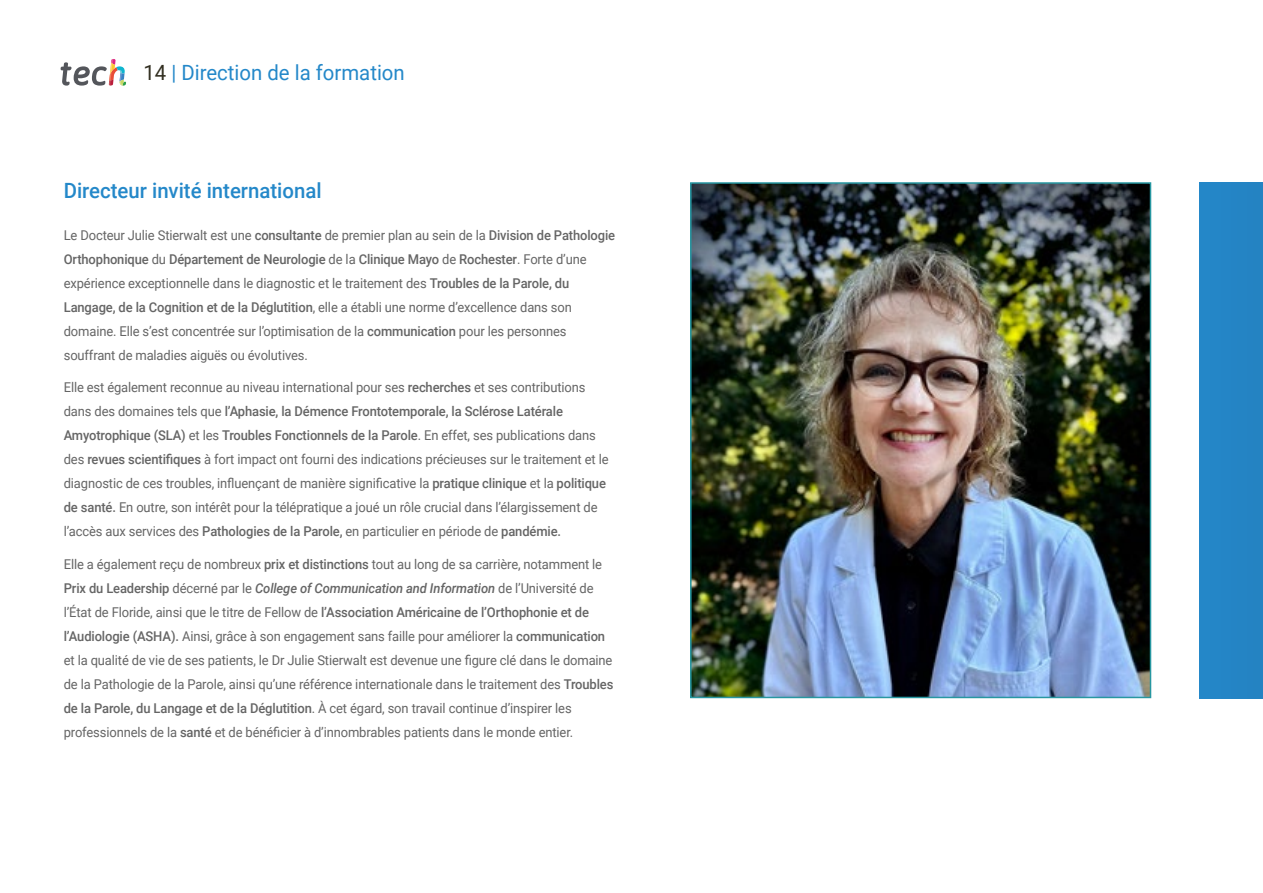
<style>
.page{position:relative;width:1263px;height:893px;background:#fff}
.page>*{position:absolute;margin:0;border:0;box-sizing:border-box;transform-origin:0 0}
.t1{font:500 21px "Roboto";color:#2488c9}
.t2{font:21px "Roboto";color:#2488c9}
.t3{font:13.5px/24px "Roboto";letter-spacing:-.01em;color:#656565;scale:.96 1}
.s1{color:#312e20}
.s2{font-weight:500}
.s3{font-weight:500;font-style:italic}
</style>
<div class="page">
<img style="left:693px;top:185px;width:455px;height:510px">
<div style="left:690px;top:182px;width:461px;height:516px;border:2px solid #2797a1"></div>
<svg style="left:61px;top:59px;width:65px;height:27px"></svg>
<div style="left:1199px;top:182px;width:64px;height:516px;background:#2485c6"></div>
<h1 class="t2" style="left:144px;top:57px;width:263px"><span class="s1">14</span> | Direction de la formation</h1>
<h1 class="t1" style="left:64px;top:176px;width:259px">Directeur invité international</h1>
<p class="t3" style="left:64px;top:222px;width:576px">Le Docteur Julie Stierwalt est une <span class="s2">consultante</span> de premier plan au sein de la <span class="s2">Division de Pathologie Orthophonique</span> du <span class="s2">Département de Neurologie</span> de la <span class="s2">Clinique Mayo</span> de <span class="s2">Rochester</span>. Forte d’une expérience exceptionnelle dans le diagnostic et le traitement des <span class="s2">Troubles de la Parole, du Langage, de la Cognition et de la Déglutition</span>, elle a établi une norme d’excellence dans son domaine. Elle s’est concentrée sur l’optimisation de la <span class="s2">communication</span> pour les personnes souffrant de maladies aiguës ou évolutives.</p>
<p class="t3" style="left:64px;top:375px;width:569px">Elle est également reconnue au niveau international pour ses <span class="s2">recherches</span> et ses contributions dans des domaines tels que <span class="s2">l’Aphasie, la Démence Frontotemporale, la Sclérose Latérale Amyotrophique (SLA)</span> et les <span class="s2">Troubles Fonctionnels de la Parole</span>. En effet, ses publications dans des <span class="s2">revues scientifiques</span> à fort impact ont fourni des indications précieuses sur le traitement et le diagnostic de ces troubles, influençant de manière significative la <span class="s2">pratique clinique</span> et la <span class="s2">politique de santé.</span> En outre, son intérêt pour la télépratique a joué un rôle crucial dans l’élargissement de l’accès aux services des <span class="s2">Pathologies de la Parole,</span> en particulier en période de <span class="s2">pandémie.</span></p>
<p class="t3" style="left:64px;top:551px;width:574px">Elle a également reçu de nombreux <span class="s2">prix et distinctions</span> tout au long de sa carrière, notamment le <span class="s2">Prix du Leadership</span> décerné par le <span class="s3">College of Communication and Information</span> de l’Université de l’État de Floride, ainsi que le titre de Fellow de <span class="s2">l’Association Américaine de l’Orthophonie et de l’Audiologie (ASHA).</span> Ainsi, grâce à son engagement sans faille pour améliorer la <span class="s2">communication </span>et la qualité de vie de ses patients, le Dr Julie Stierwalt est devenue une figure clé dans le domaine de la Pathologie de la Parole, ainsi qu’une référence internationale dans le traitement des <span class="s2">Troubles de la Parole, du Langage et de la Déglutition</span>. À cet égard, son travail continue d’inspirer les professionnels de la <span class="s2">santé</span> et de bénéficier à d’innombrables patients dans le monde entier.</p>
</div>
